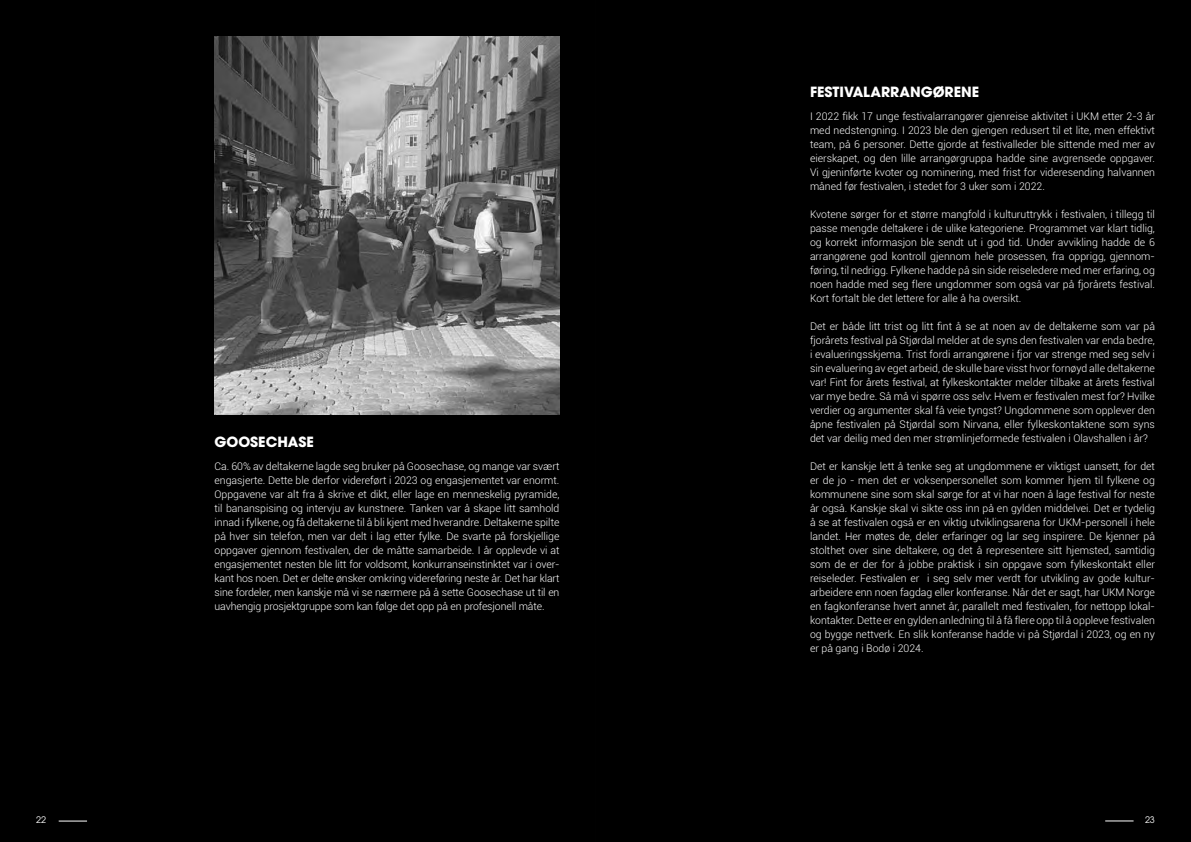
<style>
.page{position:relative;width:1191px;height:842px;background:#fff}
.page>*{position:absolute;margin:0;border:0;box-sizing:border-box;transform-origin:0 0}
.t1{font:700 14px "ITC Avant Garde Pro";color:#fff}
.t2{font:300 10.5px/14px "Roboto";color:#fff;text-align:justify}
.t3{font:9px "ITC Avant Garde Pro";color:#fff}
</style>
<div class="page">
<div style="left:0;top:0;width:595px;height:842px;background:#000"></div>
<div style="left:595px;top:0;width:596px;height:842px;background:#000"></div>
<div style="left:631px;top:36px;width:167px;height:770px;background:#000"></div>
<img style="left:214px;top:36px;width:345px;height:379px">
<svg style="left:59px;top:821px;width:28px;height:1px"></svg>
<svg style="left:1105px;top:820px;width:28px;height:1px"></svg>
<h1 class="t1" style="left:214px;top:433px;width:101px">GOOSECHASE</h1>
<p class="t2" style="left:214px;top:459px;width:346px">Ca. 60% av deltakerne lagde seg bruker på Goosechase, og mange var svært engasjerte. Dette ble derfor videreført i 2023 og engasjementet var enormt.<br>Oppgavene var alt fra å skrive et dikt, eller lage en menneskelig pyramide, til bananspising og intervju av kunstnere. Tanken var å skape litt samhold innad i fylkene, og få deltakerne til å bli kjent med hverandre. Deltakerne spilte på hver sin telefon, men var delt i lag etter fylke. De svarte på forskjellige oppgaver gjennom festivalen, der de måtte samarbeide. I år opplevde vi at engasjementet nesten ble litt for voldsomt, konkurranseinstinktet var i over&shy;kant hos noen. Det er delte ønsker omkring videreføring neste år. Det har klart sine fordeler, men kanskje må vi se nærmere på å sette Goosechase ut til en uavhengig prosjektgruppe som kan følge det opp på en profesjonell måte.</p>
<h1 class="t1" style="left:810px;top:83px;width:171px">FESTIVALARRANGØRENE</h1>
<p class="t2" style="left:810px;top:109px;width:346px">I 2022 fikk 17 unge festivalarrangører gjenreise aktivitet i UKM etter 2-3 år med nedstengning. I 2023 ble den gjengen redusert til et lite, men effektivt team, på 6 personer. Dette gjorde at festivalleder ble sittende med mer av eierskapet, og den lille arrangørgruppa hadde sine avgrensede oppgaver.<br>Vi gjeninførte kvoter og nominering, med frist for videresending halvannen måned før festivalen, i stedet for 3 uker som i 2022.</p>
<p class="t2" style="left:810px;top:207px;width:346px">Kvotene sørger for et større mangfold i kulturuttrykk i festivalen, i tillegg til passe mengde deltakere i de ulike kategoriene. Programmet var klart tidlig, og korrekt informasjon ble sendt ut i god tid. Under avvikling hadde de 6 arrangørene god kontroll gjennom hele prosessen, fra opprigg, gjennom&shy;føring, til nedrigg. Fylkene hadde på sin side reiseledere med mer erfaring, og noen hadde med seg flere ungdommer som også var på fjorårets festival.<br>Kort fortalt ble det lettere for alle å ha oversikt.</p>
<p class="t2" style="left:810px;top:319px;width:346px">Det er både litt trist og litt fint å se at noen av de deltakerne som var på fjorårets festival på Stjørdal melder at de syns den festivalen var enda bedre, i evalueringsskjema. Trist fordi arrangørene i fjor var strenge med seg selv i sin evaluering av eget arbeid, de skulle bare visst hvor fornøyd alle deltakerne var! Fint for årets festival, at fylkeskontakter melder tilbake at årets festival var mye bedre. Så må vi spørre oss selv: Hvem er festivalen mest for? Hvilke verdier og argumenter skal få veie tyngst? Ungdommene som opplever den åpne festivalen på Stjørdal som Nirvana, eller fylkeskontaktene som syns det var deilig med den mer strømlinjeformede festivalen i Olavshallen i år?</p>
<p class="t2" style="left:810px;top:459px;width:346px">Det er kanskje lett å tenke seg at ungdommene er viktigst uansett, for det er de jo - men det er voksenpersonellet som kommer hjem til fylkene og kommunene sine som skal sørge for at vi har noen å lage festival for neste år også. Kanskje skal vi sikte oss inn på en gylden middelvei. Det er tydelig å se at festivalen også er en viktig utviklingsarena for UKM-personell i hele landet. Her møtes de, deler erfaringer og lar seg inspirere. De kjenner på stolthet over sine deltakere, og det å representere sitt hjemsted, samtidig som de er der for å jobbe praktisk i sin oppgave som fylkeskontakt eller reiseleder. Festivalen er i seg selv mer verdt for utvikling av gode kultur&shy;arbeidere enn noen fagdag eller konferanse. Når det er sagt, har UKM Norge en fagkonferanse hvert annet år, parallelt med festivalen, for nettopp lokal&shy;kontakter. Dette er en gylden anledning til å få flere opp til å oppleve festivalen og bygge nettverk. En slik konferanse hadde vi på Stjørdal i 2023, og en ny er på gang i Bodø i 2024.</p>
<p class="t3" style="left:36px;top:814px;width:11px">22</p>
<p class="t3" style="left:1145px;top:814px;width:11px">23</p>
</div>
